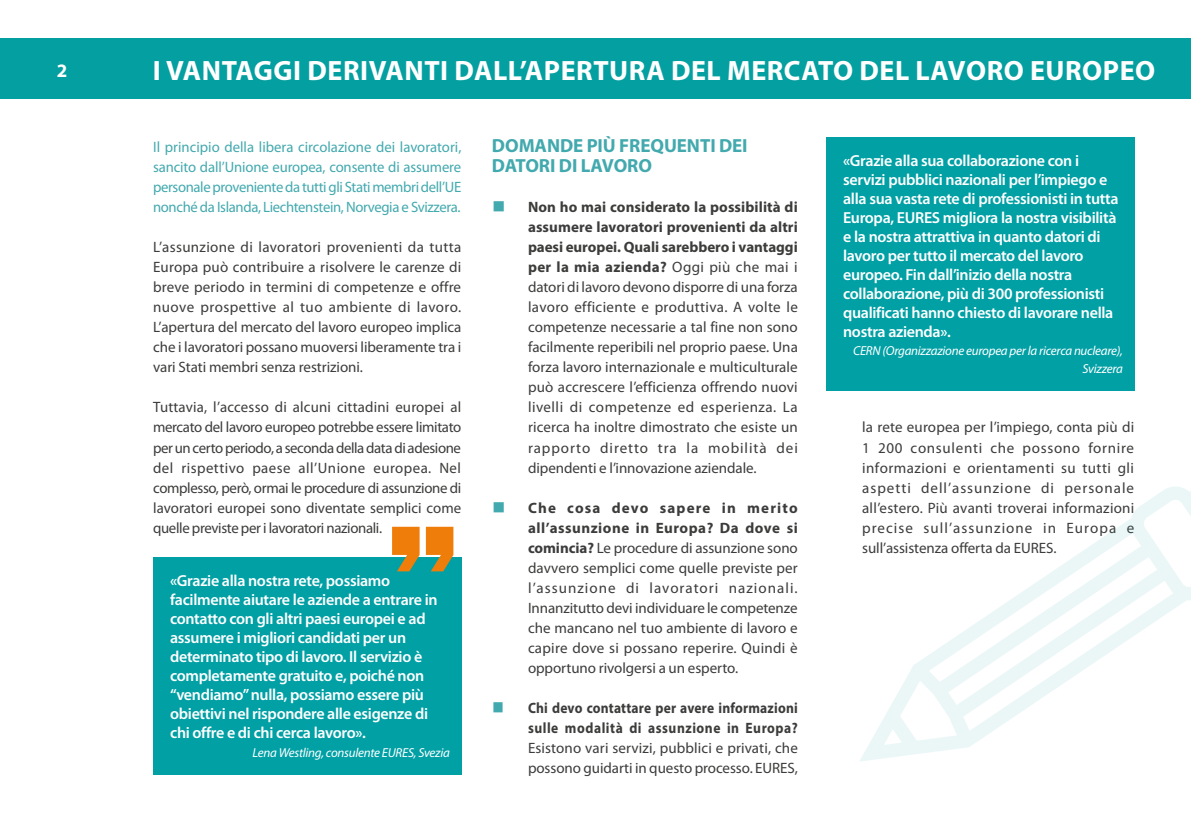
<style>
.page{position:relative;width:1191px;height:840px;background:#fff}
.page>*{position:absolute;margin:0;border:0;box-sizing:border-box;transform-origin:0 0}
.Page_Heading{font:700 28px "Myriad Pro";letter-spacing:.02em;color:#fff}
.Subheadings{font:700 19px/20px "Myriad Pro";letter-spacing:-.005em;color:#42a9ae}
.t1{font:700 19px "Myriad Pro";color:#fff}
.Quote_Box{font:600 16px/19px "Myriad Pro";letter-spacing:-.02em;color:#fff}
.Page_Body_Text{font:15px/20px "Myriad Pro";letter-spacing:-.005em;color:#3c3c3b;text-align:justify}
.Page_Body_Text-2{font:15px/20px "Myriad Pro";letter-spacing:-.025em;color:#42a9ae;text-align:justify}
.Quote_Box-2{font:italic 13px/18px "Myriad Pro";letter-spacing:-.02em;color:#fff;text-align:right}
.s1{font-family:"EC Square Sans Pro";font-size:16px;color:#42a9ae}
.s2{font-weight:700}
</style>
<div class="page">
<div style="left:0;top:38px;width:1191px;height:61px;background:#049fa0"></div>
<div style="left:153px;top:556px;width:308px;height:217px;background:#00a0a5"></div>
<div style="left:826px;top:137px;width:308px;height:253px;background:#00a0a5"></div>
<svg style="left:392px;top:526px;width:27px;height:45px"></svg>
<svg style="left:426px;top:526px;width:27px;height:45px"></svg>
<svg style="left:860px;top:487px;width:331px;height:274px"></svg>
<p class="t1" style="left:57px;top:58px;width:12px">2</p>
<h1 class="Page_Heading" style="left:153px;top:53px;width:1004px">I VANTAGGI DERIVANTI DALL’APERTURA DEL MERCATO DEL LAVORO EUROPEO</h1>
<p class="Page_Body_Text-2" style="left:153px;top:137px;width:310px">Il principio della libera circolazione dei lavoratori, sancito dall’Unione europea, consente di assumere personale proveniente da tutti gli Stati membri dell’UE nonché da Islanda, Liechtenstein, Norvegia e Svizzera.</p>
<p class="Page_Body_Text" style="left:153px;top:237px;width:310px">L’assunzione di lavoratori provenienti da tutta Europa può contribuire a risolvere le carenze di breve periodo in termini di competenze e offre nuove prospettive al tuo ambiente di lavoro.<br>L’apertura del mercato del lavoro europeo implica che i lavoratori possano muoversi liberamente tra i vari Stati membri senza restrizioni.</p>
<p class="Page_Body_Text" style="left:153px;top:397px;width:310px">Tuttavia, l’accesso di alcuni cittadini europei al mercato del lavoro europeo potrebbe essere limitato per un certo periodo, a seconda della data di adesione del rispettivo paese all’Unione europea. Nel complesso, però, ormai le procedure di assunzione di lavoratori europei sono diventate semplici come quelle previste per i lavoratori nazionali.</p>
<p class="Quote_Box" style="left:170px;top:570px;width:269px">«Grazie alla nostra rete, possiamo facilmente aiutare le aziende a entrare in contatto con gli altri paesi europei e ad assumere i migliori candidati per un determinato tipo di lavoro. Il servizio è completamente gratuito e, poiché non “vendiamo” nulla, possiamo essere più obiettivi nel rispondere alle esigenze di chi offre e di chi cerca lavoro».</p>
<p class="Quote_Box-2" style="left:253px;top:743px;width:199px">Lena Westling, consulente EURES, Svezia</p>
<h2 class="Subheadings" style="left:492px;top:135px;width:257px">DOMANDE PIÙ FREQUENTI DEI<br>DATORI DI LAVORO</h2>
<p class="Page_Body_Text" style="left:528px;top:197px;width:271px;text-indent:-36px"><span class="s1">■</span> <span class="s2">Non ho mai considerato la possibilità di assumere lavoratori provenienti da altri paesi europei. Quali sarebbero i vantaggi per la mia azienda?</span> Oggi più che mai i datori di lavoro devono disporre di una forza lavoro efficiente e produttiva. A volte le competenze necessarie a tal fine non sono facilmente reperibili nel proprio paese. Una forza lavoro internazionale e multiculturale può accrescere l’efficienza offrendo nuovi livelli di competenze ed esperienza. La ricerca ha inoltre dimostrato che esiste un rapporto diretto tra la mobilità dei dipendenti e l’innovazione aziendale.</p>
<p class="Page_Body_Text" style="left:528px;top:497px;width:271px;text-indent:-36px"><span class="s1">■</span> <span class="s2">Che cosa devo sapere in merito all’assunzione in Europa? Da dove si comincia?</span> Le procedure di assunzione sono davvero semplici come quelle previste per l’assunzione di lavoratori nazionali.<br>Innanzitutto devi individuare le competenze che mancano nel tuo ambiente di lavoro e capire dove si possano reperire. Quindi è opportuno rivolgersi a un esperto.</p>
<p class="Page_Body_Text" style="left:528px;top:697px;width:271px;text-indent:-36px"><span class="s1">■</span> <span class="s2">Chi devo contattare per avere informazioni sulle modalità di assunzione in Europa?<br></span>Esistono vari servizi, pubblici e privati, che possono guidarti in questo processo. EURES,</p>
<p class="Quote_Box" style="left:843px;top:150px;width:277px">«Grazie alla sua collaborazione con i servizi pubblici nazionali per l’impiego e alla sua vasta rete di professionisti in tutta Europa, EURES migliora la nostra visibilità e la nostra attrattiva in quanto datori di lavoro per tutto il mercato del lavoro europeo. Fin dall’inizio della nostra collaborazione, più di 300 professionisti qualificati hanno chiesto di lavorare nella nostra azienda».</p>
<p class="Quote_Box-2" style="left:853px;top:341px;width:271px">CERN (Organizzazione europea per la ricerca nucleare),<br>Svizzera</p>
<p class="Page_Body_Text" style="left:862px;top:417px;width:274px">la rete europea per l’impiego, conta più di 1 200 consulenti che possono fornire informazioni e orientamenti su tutti gli aspetti dell’assunzione di personale all’estero. Più avanti troverai informazioni precise sull’assunzione in Europa e sull’assistenza offerta da EURES.</p>
</div>
